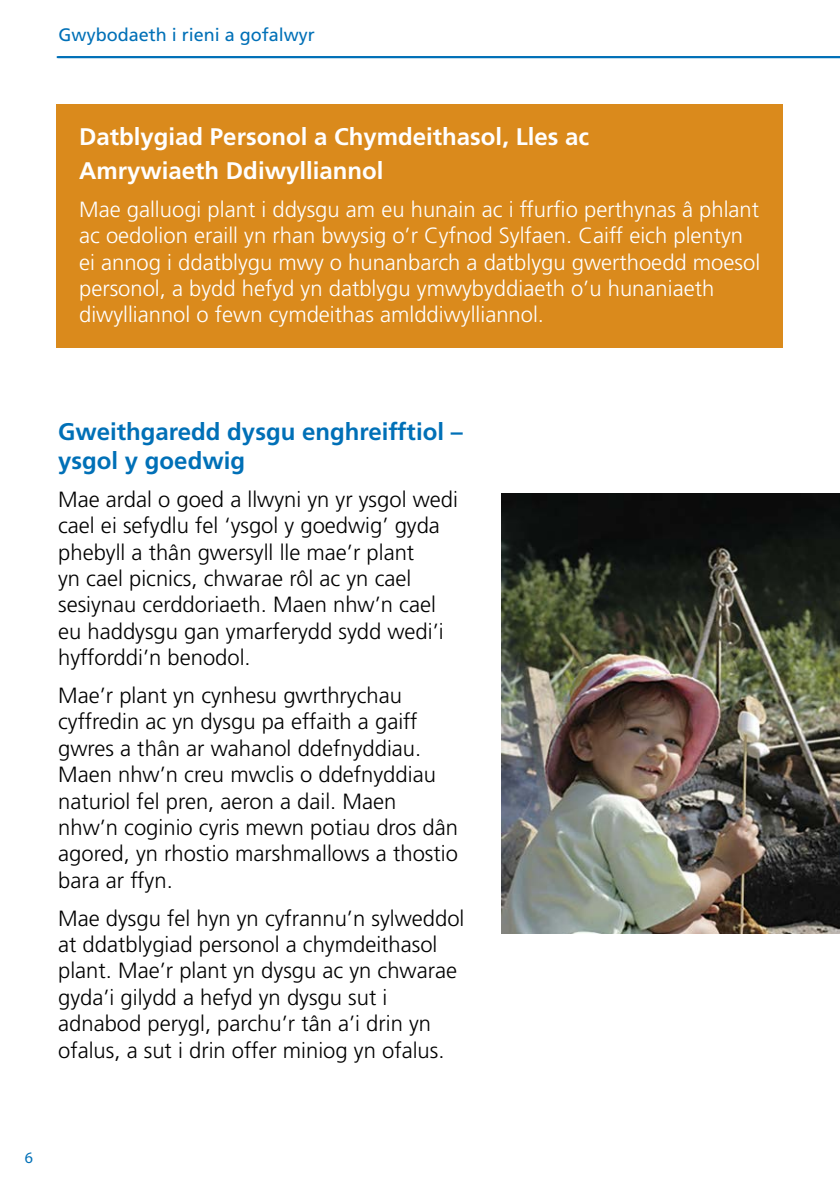
<style>
.page{position:relative;width:840px;height:1191px;background:#fff}
.page>*{position:absolute;margin:0;border:0;box-sizing:border-box;transform-origin:0 0}
.H3_White_12pt{font:700 24px/33.6px "Frutiger LT Std";color:#fff}
.H3_Blue_12pt{font:700 24px/28.8px "Frutiger LT Std";color:#0070b7}
.Body_Text{font:300 22px/26.4px "Frutiger LT Std";color:#000}
.Body_Text_White{font:300 22px/26.4px "Frutiger LT Std";color:#fff}
.t1{font:18px "Frutiger LT Std";color:#0070b7}
.t2{font:16px "Myriad Pro";color:#0070b7}
</style>
<div class="page">
<hr style="left:57px;top:56px;width:782px;height:2px;background:#0070b7">
<div style="left:56px;top:105px;width:726px;height:243px;background:#da8a1c"></div>
<img style="left:501px;top:494px;width:338px;height:439px">
<p class="t1" style="left:59px;top:24px;width:258px">Gwybodaeth i rieni a gofalwyr</p>
<h3 class="H3_White_12pt" style="left:79px;top:120px;width:511px">Datblygiad Personol a Chymdeithasol, Lles ac<br>Amrywiaeth Ddiwylliannol</h3>
<p class="Body_Text_White" style="left:79px;top:196px;width:682px">Mae galluogi plant i ddysgu am eu hunain ac i ffurfio perthynas â phlant ac oedolion eraill yn rhan bwysig o’r Cyfnod Sylfaen. Caiff eich plentyn ei annog i ddatblygu mwy o hunanbarch a datblygu gwerthoedd moesol personol, a bydd hefyd yn datblygu ymwybyddiaeth o’u hunaniaeth diwylliannol o fewn cymdeithas amlddiwylliannol.</p>
<h3 class="H3_Blue_12pt" style="left:58px;top:417px;width:406px">Gweithgaredd dysgu enghreifftiol – ysgol y goedwig</h3>
<p class="Body_Text" style="left:58px;top:486px;width:401px">Mae ardal o goed a llwyni yn yr ysgol wedi cael ei sefydlu fel ‘ysgol y goedwig’ gyda phebyll a thân gwersyll lle mae’r plant<br>yn cael picnics, chwarae rôl ac yn cael sesiynau cerddoriaeth. Maen nhw’n cael eu haddysgu gan ymarferydd sydd wedi’i hyfforddi’n benodol.</p>
<p class="Body_Text" style="left:58px;top:682px;width:401px">Mae’r plant yn cynhesu gwrthrychau cyffredin ac yn dysgu pa effaith a gaiff gwres a thân ar wahanol ddefnyddiau.<br>Maen nhw’n creu mwclis o ddefnyddiau naturiol fel pren, aeron a dail. Maen nhw’n coginio cyris mewn potiau dros dân agored, yn rhostio marshmallows a thostio bara ar ffyn.</p>
<p class="Body_Text" style="left:58px;top:905px;width:407px">Mae dysgu fel hyn yn cyfrannu’n sylweddol at ddatblygiad personol a chymdeithasol plant. Mae’r plant yn dysgu ac yn chwarae gyda’i gilydd a hefyd yn dysgu sut i adnabod perygl, parchu’r tân a’i drin yn ofalus, a sut i drin offer miniog yn ofalus.</p>
<p class="t2" style="left:25px;top:1148px;width:10px">6</p>
</div>
